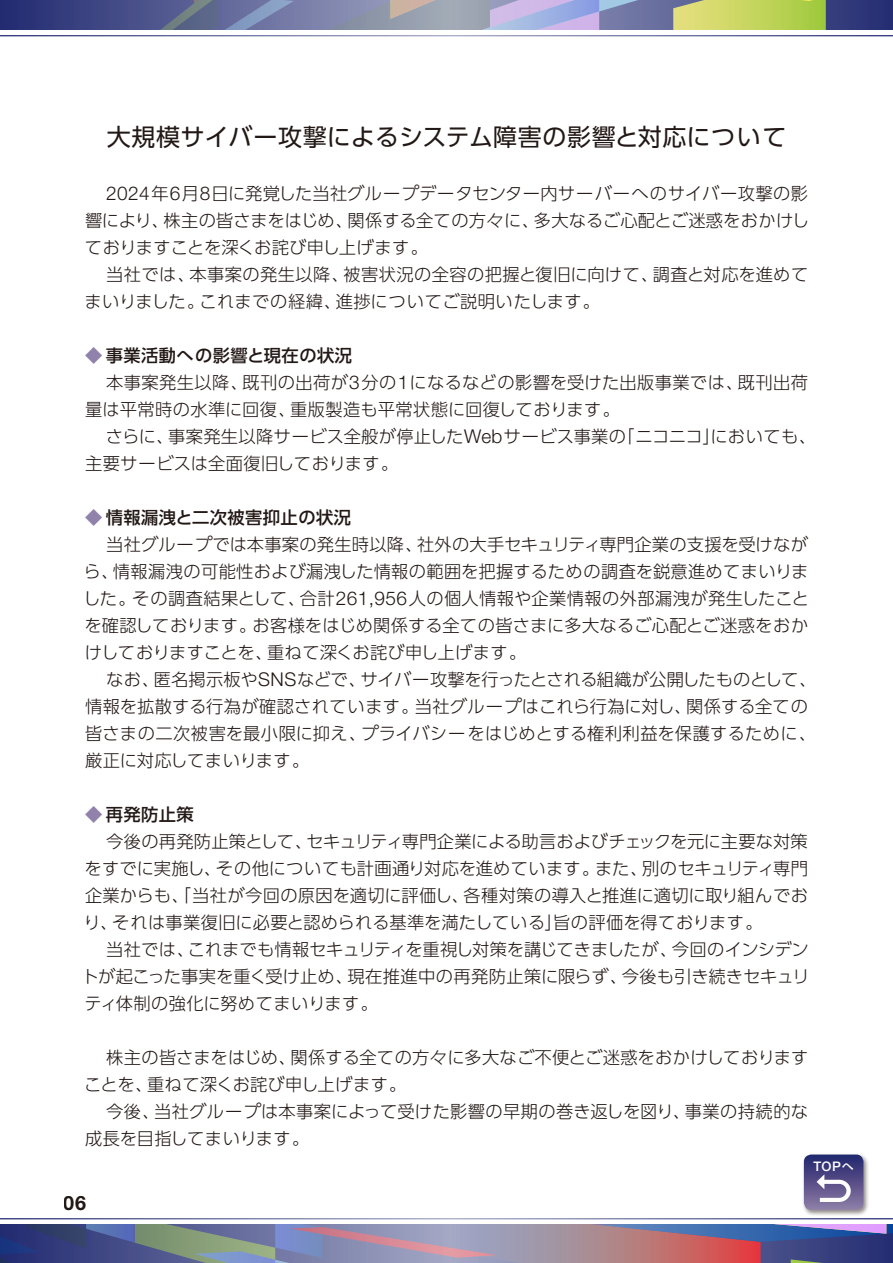
<style>
.page{position:relative;width:893px;height:1263px;background:#fff}
.page>*{position:absolute;margin:0;border:0;box-sizing:border-box;transform-origin:0 0}
.t1{font:24px "UD Shin Go Pro";letter-spacing:.02em;color:#221815}
.t2{font:700 19.8px "Helvetica Neue";color:#221815}
.t3{font:300 17.25px/27px "UD Shin Go Pro";letter-spacing:.015em;color:#221815}
.t4{font:300 17.25px "UD Shin Go Pro";letter-spacing:-.01em;color:#221815}
.t5{font:300 17.25px "UD Shin Go Pro";letter-spacing:-.015em;color:#221815}
.t6{font:300 17.25px "UD Shin Go Pro";letter-spacing:-.005em;color:#221815}
.t7{font:500 17.25px "UD Shin Go Pro";letter-spacing:.025em;color:#221815}
.t8{font:500 13.2px "Helvetica Neue";color:#fff}
.s1{font-family:"Helvetica Neue";font-size:19.05px}
.s2{color:#9082aa}
.s3{font-family:"UD Shin Go Pro";font-size:12px}
</style>
<div class="page">
<svg style="left:0;top:1225px;width:893px;height:38px;background:#7b7495"></svg>
<svg style="left:0;top:0;width:117px;height:30px;background:#323a7b"></svg>
<svg style="left:117px;top:0;width:776px;height:30px;background:#8a929b"></svg>
<hr style="left:0;top:35px;width:893px;height:1px;background:#1f286f">
<hr style="left:0;top:1218px;width:893px;height:1px;background:#1f286f">
<div style="left:802px;top:1153px;width:68px;height:63px;background:#221815;opacity:.5"></div>
<svg style="left:804px;top:1154px;width:59px;height:56px;background:#696395"></svg>
<h1 class="t1" style="left:107px;top:117px;width:681px">大規模サイバー攻撃によるシステム障害の影響と対応について</h1>
<p class="t3" style="left:85px;top:179px;width:726px;text-align:justify;text-indent:22px"><span class="s1">2024</span>年<span class="s1">6</span>月<span class="s1">8</span>日に発覚した当社グループデータセンター内サーバーへのサイバー攻撃の影響により、株主の皆さまをはじめ、関係する全ての方々に、多大なるご心配とご迷惑をおかけしておりますことを深くお詫び申し上げます。</p>
<p class="t3" style="left:84px;top:260px;width:725px;text-indent:22px">当社では、本事案の発生以降、被害状況の全容の把握と復旧に向けて、調査と対応を進めてまいりました。これまでの経緯、進捗についてご説明いたします。</p>
<p class="t7" style="left:85px;top:341px;width:268px"><span class="s2">◆</span> 事業活動への影響と現在の状況</p>
<p class="t3" style="left:106px;top:368px;width:703px">本事案発生以降、既刊の出荷が<span class="s1">3</span>分の<span class="s1">1</span>になるなどの影響を受けた出版事業では、既刊出荷</p>
<p class="t3" style="left:85px;top:395px;width:537px">量は平常時の水準に回復、重版製造も平常状態に回復しております。</p>
<p class="t3" style="left:106px;top:422px;width:712px">さらに、事案発生以降サービス全般が停止した<span class="s1">Web</span>サービス事業の「ニコニコ」においても、</p>
<p class="t3" style="left:85px;top:449px;width:315px">主要サービスは全面復旧しております。</p>
<p class="t7" style="left:85px;top:503px;width:267px"><span class="s2">◆</span> 情報漏洩と二次被害抑止の状況</p>
<p class="t3" style="left:106px;top:530px;width:703px">当社グループでは本事案の発生時以降、社外の大手セキュリティ専門企業の支援を受けなが</p>
<p class="t3" style="left:84px;top:557px;width:726px">ら、情報漏洩の可能性および漏洩した情報の範囲を把握するための調査を鋭意進めてまいりま</p>
<p class="t3" style="left:83px;top:584px;width:727px">した。その調査結果として、合計<span class="s1">261,956</span>人の個人情報や企業情報の外部漏洩が発生したこと</p>
<p class="t3" style="left:85px;top:611px;width:725px">を確認しております。お客様をはじめ関係する全ての皆さまに多大なるご心配とご迷惑をおか</p>
<p class="t3" style="left:85px;top:638px;width:443px">けしておりますことを、重ねて深くお詫び申し上げます。</p>
<p class="t5" style="left:106px;top:665px;width:712px">なお、匿名掲示板や<span class="s1">SNS</span>などで、サイバー攻撃を行ったとされる組織が公開したものとして、</p>
<p class="t3" style="left:85px;top:692px;width:724px">情報を拡散する行為が確認されています。当社グループはこれら行為に対し、関係する全ての</p>
<p class="t3" style="left:85px;top:719px;width:733px">皆さまの二次被害を最小限に抑え、プライバシーをはじめとする権利利益を保護するために、</p>
<p class="t4" style="left:85px;top:746px;width:226px">厳正に対応してまいります。</p>
<p class="t7" style="left:85px;top:800px;width:110px"><span class="s2">◆</span> 再発防止策</p>
<p class="t4" style="left:106px;top:827px;width:703px">今後の再発防止策として、セキュリティ専門企業による助言およびチェックを元に主要な対策</p>
<p class="t3" style="left:85px;top:854px;width:725px">をすでに実施し、その他についても計画通り対応を進めています。また、別のセキュリティ専門</p>
<p class="t3" style="left:85px;top:881px;width:725px">企業からも、「当社が今回の原因を適切に評価し、各種対策の導入と推進に適切に取り組んでお</p>
<p class="t3" style="left:84px;top:908px;width:681px">り、それは事業復旧に必要と認められる基準を満たしている」旨の評価を得ております。</p>
<p class="t6" style="left:106px;top:935px;width:704px">当社では、これまでも情報セキュリティを重視し対策を講じてきましたが、今回のインシデン</p>
<p class="t3" style="left:82px;top:962px;width:729px">トが起こった事実を重く受け止め、現在推進中の再発防止策に限らず、今後も引き続きセキュリ</p>
<p class="t3" style="left:85px;top:989px;width:295px">ティ体制の強化に努めてまいります。</p>
<p class="t3" style="left:84px;top:1043px;width:726px;text-indent:22px">株主の皆さまをはじめ、関係する全ての方々に多大なご不便とご迷惑をおかけしておりますことを、重ねて深くお詫び申し上げます。　</p>
<p class="t3" style="left:85px;top:1097px;width:725px;text-indent:21px">今後、当社グループは本事案によって受けた影響の早期の巻き返しを図り、事業の持続的な成長を目指してまいります。</p>
<p class="t2" style="left:64px;top:1191px;width:24px">06</p>
<p class="t8" style="left:813px;top:1158px;width:42px">TOP<span class="s3">へ</span></p>
</div>
